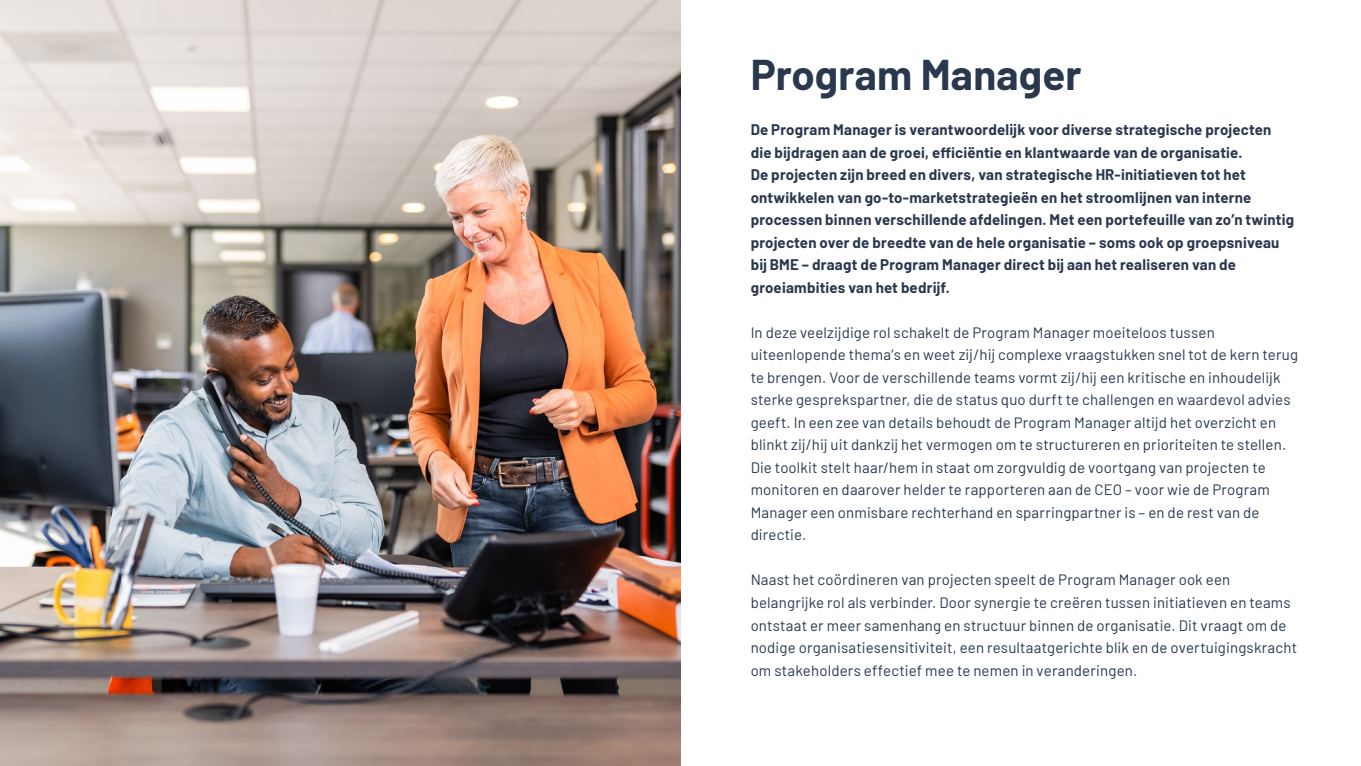
<style>
.page{position:relative;width:1361px;height:766px;background:#fff}
.page>*{position:absolute;margin:0;border:0;box-sizing:border-box;transform-origin:0 0}
.t1{font:700 42px "Barlow";letter-spacing:.005em;color:#2a384e}
.t2{font:15px/22.5px "Barlow";letter-spacing:.01em;color:#2a384e}
.t3{font:700 15px/22.5px "Barlow";letter-spacing:.015em;color:#2a384e}
</style>
<div class="page">
<img style="left:0;top:0;width:680px;height:765px">
<p class="t1" style="left:750px;top:44px;width:332px">Program Manager</p>
<p class="t3" style="left:750px;top:117px;width:545px">De Program Manager is verantwoordelijk voor diverse strategische projecten die bijdragen aan de groei, efficiëntie en klantwaarde van de organisatie.<br>De projecten zijn breed en divers, van strategische HR-initiatieven tot het ontwikkelen van go-to-marketstrategieën en het stroomlijnen van interne processen binnen verschillende afdelingen. Met een portefeuille van zo’n twintig projecten over de breedte van de hele organisatie – soms ook op groepsniveau bij BME – draagt de Program Manager direct bij aan het realiseren van de groeiambities van het bedrijf.</p>
<p class="t2" style="left:750px;top:320px;width:549px">In deze veelzijdige rol schakelt de Program Manager moeiteloos tussen uiteenlopende thema’s en weet zij/hij complexe vraagstukken snel tot de kern terug te brengen. Voor de verschillende teams vormt zij/hij een kritische en inhoudelijk sterke gesprekspartner, die de status quo durft te challengen en waardevol advies geeft. In een zee van details behoudt de Program Manager altijd het overzicht en blinkt zij/hij uit dankzij het vermogen om te structureren en prioriteiten te stellen.<br>Die toolkit stelt haar/hem in staat om zorgvuldig de voortgang van projecten te monitoren en daarover helder te rapporteren aan de CEO – voor wie de Program Manager een onmisbare rechterhand en sparringpartner is – en de rest van de directie.</p>
<p class="t2" style="left:750px;top:567px;width:548px">Naast het coördineren van projecten speelt de Program Manager ook een belangrijke rol als verbinder. Door synergie te creëren tussen initiatieven en teams ontstaat er meer samenhang en structuur binnen de organisatie. Dit vraagt om de nodige organisatiesensitiviteit, een resultaatgerichte blik en de overtuigingskracht om stakeholders effectief mee te nemen in veranderingen.</p>
</div>
